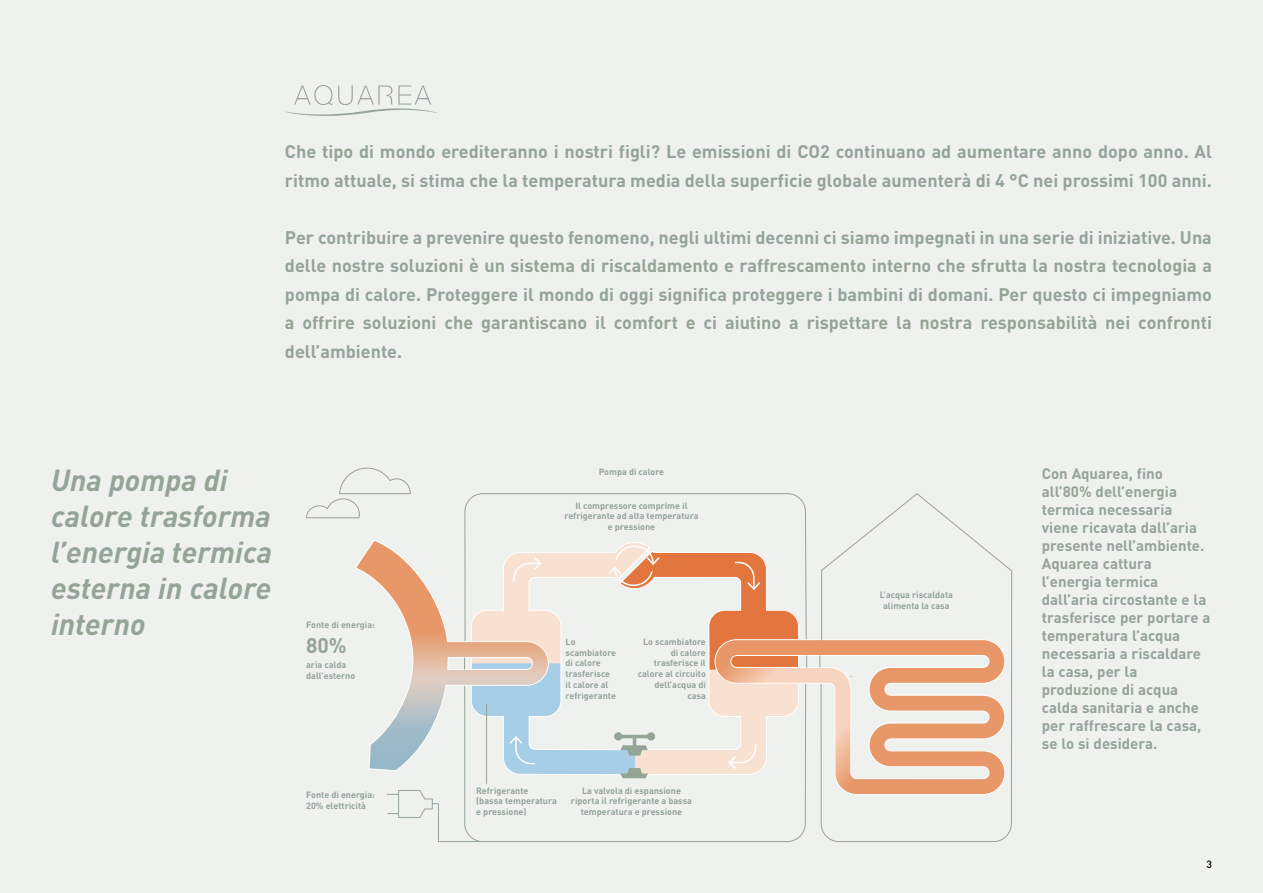
<style>
.page{position:relative;width:1263px;height:893px;background:#eff1ef}
.page>*{position:absolute;margin:0;border:0;box-sizing:border-box;transform-origin:0 0}
.t1{font:italic 700 30px/36px "DIN Pro";color:#94a496}
.t2{font:700 21px "DIN Pro";color:#94a496}
.t3{font:700 18px/28.5px "DIN Pro";color:#94a496}
.t4{font:700 15px/18px "DIN Pro";color:#94a496}
.t5{font:500 10.5px "DIN Pro";color:#000}
.t6{font:700 9px/10.8px "DIN Pro";color:#94a496}
</style>
<div class="page">
<svg style="left:285px;top:85px;width:152px;height:31px"></svg>
<svg style="left:464px;top:493px;width:342px;height:47px"></svg>
<svg style="left:859px;top:493px;width:153px;height:345px"></svg>
<svg style="left:355px;top:540px;width:650px;height:302px"></svg>
<svg style="left:306px;top:467px;width:105px;height:51px"></svg>
<p class="t3" style="left:285px;top:136px;width:928px">Che tipo di mondo erediteranno i nostri figli? Le emissioni di CO2 continuano ad aumentare anno dopo anno. Al ritmo attuale, si stima che la temperatura media della superficie globale aumenterà di 4 °C nei prossimi 100 anni.</p>
<p class="t3" style="left:285px;top:222px;width:928px;text-align:justify">Per contribuire a prevenire questo fenomeno, negli ultimi decenni ci siamo impegnati in una serie di iniziative. Una delle nostre soluzioni è un sistema di riscaldamento e raffrescamento interno che sfrutta la nostra tecnologia a pompa di calore. Proteggere il mondo di oggi significa proteggere i bambini di domani. Per questo ci impegniamo a offrire soluzioni che garantiscano il comfort e ci aiutino a rispettare la nostra responsabilità nei confronti dell’ambiente.</p>
<h1 class="t1" style="left:51px;top:460px;width:223px">Una pompa di calore trasforma l’energia termica esterna in calore interno</h1>
<p class="t6" style="left:306px;top:618px;width:70px">Fonte di energia:</p>
<p class="t2" style="left:306px;top:629px;width:42px">80%</p>
<p class="t6" style="left:306px;top:659px;width:51px">aria calda dall’esterno</p>
<p class="t6" style="left:306px;top:789px;width:70px">Fonte di energia:<br>20% elettricità</p>
<p class="t6" style="left:599px;top:465px;width:67px">Pompa di calore</p>
<p class="t6" style="left:564px;top:499px;width:135px;text-align:center">Il compressore comprime il refrigerante ad alta temperatura e pressione</p>
<p class="t6" style="left:566px;top:635px;width:52px">Lo scambiatore di calore trasferisce il calore al refrigerante</p>
<p class="t6" style="left:638px;top:635px;width:70px;text-align:right">Lo scambiatore di calore trasferisce il calore al circuito dell’acqua di casa</p>
<p class="t6" style="left:476px;top:784px;width:82px">Refrigerante (bassa temperatura e pressione)</p>
<p class="t6" style="left:571px;top:784px;width:123px;text-align:center">La valvola di espansione riporta il refrigerante a bassa temperatura e pressione</p>
<p class="t6" style="left:880px;top:589px;width:75px;text-align:center">L’acqua riscaldata alimenta la casa</p>
<p class="t4" style="left:1042px;top:464px;width:170px">Con Aquarea, fino all’80% dell’energia termica necessaria viene ricavata dall’aria presente nell’ambiente.<br>Aquarea cattura l’energia termica dall’aria circostante e la trasferisce per portare a temperatura l’acqua necessaria a riscaldare la casa, per la produzione di acqua calda sanitaria e anche per raffrescare la casa, se lo si desidera.</p>
<p class="t5" style="left:1206px;top:856px;width:7px">3</p>
</div>
